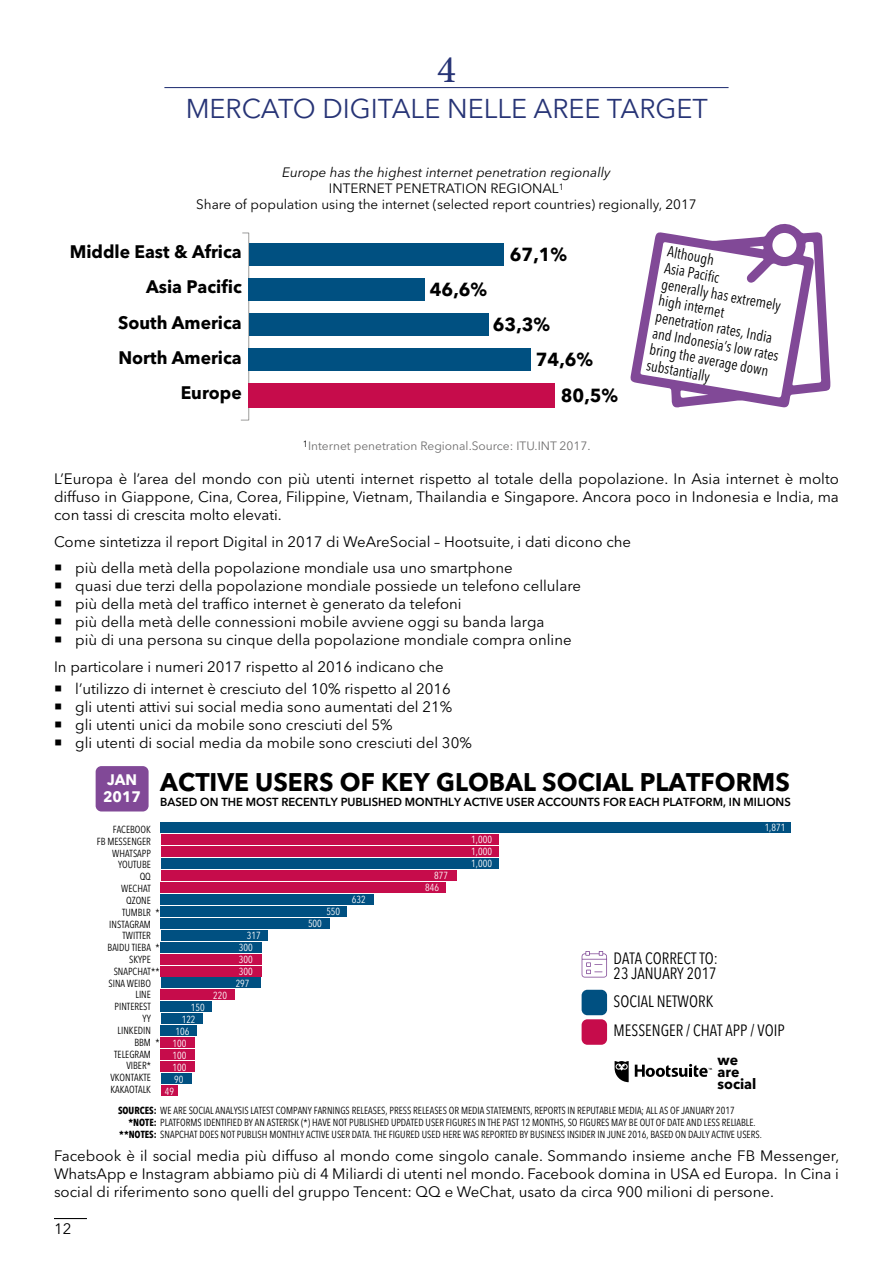
<style>
.page{position:relative;width:893px;height:1263px;background:#fff}
.page>*{position:absolute;margin:0;border:0;box-sizing:border-box;transform-origin:0 0}
.numero_capitolo{font:500 39px "Minion Pro";color:#273476}
.Titolo_x_indice{font:27px "Avenir Next LT Pro";color:#273476}
.t1{font:700 25.35px "Avenir Next LT Pro";color:#000}
.t2{font:700 18.75px "Avenir Next LT Pro";color:#000}
.t3{font:700 18px/35.2px "Avenir Next LT Pro";color:#000;text-align:right}
.t4{font:condensed 16.35px/14.2px "Avenir Next LT Pro";color:#000}
.t5{font:700 15.15px/17.7px "Avenir Next LT Pro";color:#fff}
.t6{font:15px/18px "Avenir Next LT Pro";color:#000;text-align:justify}
.t7{font:condensed 15px/16.5px "Avenir Next LT Pro";color:#000}
.t8{font:700 14.55px/11.6px "Avenir Next LT Pro";color:#000}
.Testo_settori{font:13.5px/16.2px "Avenir Next LT Pro";color:#000;text-align:center}
.Testo_settori-2{font:12px "Avenir Next LT Pro";color:#706f6f}
.t9{font:600 11.55px "Avenir Next LT Pro";color:#000}
.t10{font:condensed 10.2px "Avenir Next LT Pro";color:#000}
.t11{font:condensed 10.2px/12px "Avenir Next LT Pro";color:#fff}
.s1{font-style:italic}
.s2{font-weight:700}
</style>
<div class="page">
<hr style="left:54px;top:1218px;width:33px;height:1px;background:#000">
<hr style="left:164px;top:87px;width:565px;height:1px;background:#273476">
<svg style="left:240px;top:232px;width:9px;height:189px"></svg>
<div style="left:249px;top:243px;width:254px;height:22px;background:#005081"></div>
<div style="left:249px;top:278px;width:176px;height:23px;background:#005081"></div>
<div style="left:249px;top:313px;width:239px;height:23px;background:#005081"></div>
<div style="left:249px;top:349px;width:282px;height:22px;background:#005081"></div>
<div style="left:249px;top:384px;width:306px;height:24px;background:#c60c4b"></div>
<svg style="left:630px;top:223px;width:200px;height:185px"></svg>
<div style="left:161px;top:822px;width:630px;height:11px;background:#005081"></div>
<div style="left:161px;top:834px;width:337px;height:11px;background:#c60c4b"></div>
<div style="left:161px;top:846px;width:337px;height:11px;background:#c60c4b"></div>
<div style="left:161px;top:858px;width:337px;height:11px;background:#005081"></div>
<div style="left:161px;top:870px;width:295px;height:11px;background:#c60c4b"></div>
<div style="left:161px;top:882px;width:285px;height:11px;background:#c60c4b"></div>
<div style="left:161px;top:894px;width:213px;height:11px;background:#005081"></div>
<div style="left:161px;top:906px;width:186px;height:11px;background:#005081"></div>
<div style="left:161px;top:918px;width:169px;height:10px;background:#005081"></div>
<div style="left:161px;top:930px;width:107px;height:10px;background:#005081"></div>
<div style="left:161px;top:942px;width:101px;height:10px;background:#005081"></div>
<div style="left:161px;top:954px;width:101px;height:10px;background:#c60c4b"></div>
<div style="left:161px;top:966px;width:101px;height:10px;background:#c60c4b"></div>
<div style="left:161px;top:978px;width:99px;height:10px;background:#005081"></div>
<div style="left:161px;top:989px;width:74px;height:11px;background:#c60c4b"></div>
<div style="left:161px;top:1001px;width:51px;height:11px;background:#005081"></div>
<div style="left:161px;top:1013px;width:41px;height:11px;background:#005081"></div>
<div style="left:161px;top:1025px;width:36px;height:11px;background:#005081"></div>
<div style="left:161px;top:1037px;width:34px;height:11px;background:#c60c4b"></div>
<div style="left:161px;top:1049px;width:34px;height:11px;background:#c60c4b"></div>
<div style="left:161px;top:1061px;width:34px;height:11px;background:#c60c4b"></div>
<div style="left:161px;top:1073px;width:30px;height:11px;background:#005081"></div>
<div style="left:161px;top:1085px;width:16px;height:11px;background:#c60c4b"></div>
<div style="left:96px;top:766px;width:53px;height:45px;background:#814997;border-radius:6px"></div>
<svg style="left:582px;top:951px;width:25px;height:26px"></svg>
<div style="left:582px;top:990px;width:25px;height:25px;background:#005081;border-radius:6px"></div>
<div style="left:582px;top:1019px;width:25px;height:26px;background:#c60c4b;border-radius:6px"></div>
<svg style="left:635px;top:1064px;width:77px;height:13px"></svg>
<svg style="left:615px;top:1061px;width:14px;height:21px"></svg>
<p class="numero_capitolo" style="left:437px;top:44px;width:20px">4</p>
<p class="Titolo_x_indice" style="left:186px;top:92px;width:524px">MERCATO DIGITALE NELLE AREE TARGET</p>
<p class="Testo_settori" style="left:196px;top:164px;width:502px"><span class="s1">Europe has the highest internet penetration regionally<br></span>INTERNET PENETRATION REGIONAL<sup>1<br></sup>Share of population using the internet (selected report countries) regionally, 2017</p>
<p class="t2" style="left:510px;top:243px;width:59px">67,1%</p>
<p class="t2" style="left:430px;top:278px;width:59px">46,6%</p>
<p class="t2" style="left:493px;top:313px;width:59px">63,3%</p>
<p class="t2" style="left:536px;top:348px;width:59px">74,6%</p>
<p class="t2" style="left:561px;top:384px;width:59px">80,5%</p>
<p class="t3" style="left:70px;top:234px;width:174px">Middle East &amp; Africa<br>Asia Pacific<br>South America<br>North America<br>Europe</p>
<p class="t7" style="left:669px;top:243px;width:130px;rotate:11deg">Although<br>Asia Pacifi c<br>generally has extremely high internet penetration rates, India and Indonesia’s low rates bring the average down substantially</p>
<p class="Testo_settori-2" style="left:303px;top:438px;width:289px"><sup>1</sup>Internet penetration Regional.Source: ITU.INT 2017.</p>
<p class="t6" style="left:54px;top:470px;width:786px">L’Europa è l’area del mondo con più utenti internet rispetto al totale della popolazione. In Asia internet è molto diffuso in Giappone, Cina, Corea, Filippine, Vietnam, Thailandia e Singapore. Ancora poco in Indonesia e India, ma con tassi di crescita molto elevati.</p>
<p class="t6" style="left:54px;top:532px;width:579px">Come sintetizza il report Digital in 2017 di WeAreSocial – Hootsuite, i dati dicono che</p>
<p class="t6" style="left:75px;top:559px;width:439px">più della metà della popolazione mondiale usa uno smartphone</p>
<p class="t6" style="left:75px;top:577px;width:507px">quasi due terzi della popolazione mondiale possiede un telefono cellulare</p>
<p class="t6" style="left:75px;top:595px;width:388px">più della metà del traffico internet è generato da telefoni</p>
<p class="t6" style="left:75px;top:613px;width:471px">più della metà delle connessioni mobile avviene oggi su banda larga</p>
<p class="t6" style="left:75px;top:631px;width:498px">più di una persona su cinque della popolazione mondiale compra online</p>
<p class="t6" style="left:54px;top:657px;width:391px">In particolare i numeri 2017 rispetto al 2016 indicano che</p>
<p class="t6" style="left:75px;top:680px;width:377px">l’utilizzo di internet è cresciuto del 10% rispetto al 2016</p>
<p class="t6" style="left:75px;top:698px;width:379px">gli utenti attivi sui social media sono aumentati del 21%</p>
<p class="t6" style="left:75px;top:716px;width:319px">gli utenti unici da mobile sono cresciuti del 5%</p>
<p class="t6" style="left:75px;top:734px;width:398px">gli utenti di social media da mobile sono cresciuti del 30%</p>
<p class="t5" style="left:103px;top:770px;width:39px">JAN<br>2017</p>
<p class="t1" style="left:160px;top:766px;width:631px">ACTIVE USERS OF KEY GLOBAL SOCIAL PLATFORMS</p>
<p class="t9" style="left:160px;top:794px;width:632px">BASED ON THE MOST RECENTLY PUBLISHED MONTHLY ACTIVE USER ACCOUNTS FOR EACH PLATFORM, IN MILIONS</p>
<p class="t10" style="left:113px;top:823px;width:40px">FACEBOOK</p>
<p class="t10" style="left:97px;top:835px;width:56px">FB MESSENGER</p>
<p class="t10" style="left:112px;top:847px;width:40px">WHATSAPP</p>
<p class="t10" style="left:118px;top:859px;width:34px">YOUTUBE</p>
<p class="t10" style="left:140px;top:870px;width:13px">QQ</p>
<p class="t10" style="left:121px;top:882px;width:31px">WECHAT</p>
<p class="t10" style="left:126px;top:894px;width:26px">QZONE</p>
<p class="t10" style="left:122px;top:906px;width:39px">TUMBLR *</p>
<p class="t10" style="left:109px;top:918px;width:43px">INSTAGRAM</p>
<p class="t10" style="left:123px;top:930px;width:30px">TWITTER</p>
<p class="t10" style="left:108px;top:941px;width:54px">BAIDU TIEBA *</p>
<p class="t10" style="left:129px;top:953px;width:23px">SKYPE</p>
<p class="t10" style="left:114px;top:965px;width:47px">SNAPCHAT **</p>
<p class="t10" style="left:108px;top:977px;width:44px">SINA WEIBO</p>
<p class="t10" style="left:135px;top:989px;width:17px">LINE</p>
<p class="t10" style="left:115px;top:1000px;width:38px">PINTEREST</p>
<p class="t10" style="left:143px;top:1012px;width:10px">YY</p>
<p class="t10" style="left:118px;top:1024px;width:35px">LINKEDIN</p>
<p class="t10" style="left:134px;top:1036px;width:27px">BBM *</p>
<p class="t10" style="left:114px;top:1048px;width:38px">TELEGRAM</p>
<p class="t10" style="left:126px;top:1060px;width:26px">VIBER*</p>
<p class="t10" style="left:110px;top:1071px;width:42px">VKONTAKTE</p>
<p class="t10" style="left:110px;top:1083px;width:42px">KAKAOTALK</p>
<p class="t11" style="left:191px;top:1001px;width:15px">150</p>
<p class="t11" style="left:182px;top:1013px;width:15px">122</p>
<p class="t11" style="left:176px;top:1025px;width:15px">106</p>
<p class="t11" style="left:173px;top:1037px;width:15px">100</p>
<p class="t11" style="left:173px;top:1049px;width:15px">100</p>
<p class="t11" style="left:173px;top:1061px;width:15px">100</p>
<p class="t11" style="left:174px;top:1073px;width:11px">90</p>
<p class="t11" style="left:165px;top:1085px;width:11px">49</p>
<p class="t11" style="left:213px;top:989px;width:15px">220</p>
<p class="t11" style="left:236px;top:929px;width:27px;text-indent:11px">317<br>300<br>300<br>300<br>297</p>
<p class="t11" style="left:326px;top:905px;width:15px">550</p>
<p class="t11" style="left:308px;top:917px;width:15px">500</p>
<p class="t11" style="left:352px;top:893px;width:15px">632</p>
<p class="t11" style="left:425px;top:870px;width:25px;text-indent:9px">877<br>846</p>
<p class="t11" style="left:471px;top:834px;width:22px;text-align:justify">1,000<br>1,000<br>1,000</p>
<p class="t11" style="left:765px;top:822px;width:22px">1,871</p>
<p class="t4" style="left:614px;top:951px;width:106px">DATA CORRECT TO:<br>23 JANUARY 2017</p>
<p class="t4" style="left:614px;top:987px;width:173px;line-height:28.5px">SOCIAL NETWORK<br>MESSENGER / CHAT APP / VOIP</p>
<p class="t8" style="left:717px;top:1054px;width:40px">we are social</p>
<p class="t10" style="left:118px;top:1104px;width:618px"><span class="s2">SOURCES:</span> WE ARE SOCIAL ANALYSIS LATEST COMPANY FARNINGS RELEASES, PRESS RELEASES OR MEDIA STATEMENTS, REPORTS IN REPUTABLE MEDIA; ALL AS OF JANUARY 2017</p>
<p class="t10" style="left:129px;top:1116px;width:629px"><span class="s2">*NOTE:</span> PLATFORMS IDENTIFIED BY AN ASTERISK (*) HAVE NOT PUBLISHED UPDATED USER FIGURES IN THE PAST 12 MONTHS, SO FIGURES MAY BE OUT OF DATE AND LESS RELIABLE.</p>
<p class="t10" style="left:119px;top:1128px;width:644px"><span class="s2">**NOTES:</span> SNAPCHAT DOES NOT PUBLISH MONTHLY ACTIVE USER DATA. THE FIGURED USED HERE WAS REPORTED BY BUSINESS INSIDER IN JUNE 2016, BASED ON DAJLY ACTIVE USERS.</p>
<p class="t6" style="left:54px;top:1147px;width:787px">Facebook è il social media più diffuso al mondo come singolo canale. Sommando insieme anche FB Messenger, WhatsApp e Instagram abbiamo più di 4 Miliardi di utenti nel mondo. Facebook domina in USA ed Europa. In Cina i social di riferimento sono quelli del gruppo Tencent: QQ e WeChat, usato da circa 900 milioni di persone.</p>
<p class="t6" style="left:54px;top:1220px;width:19px">12</p>
</div>
